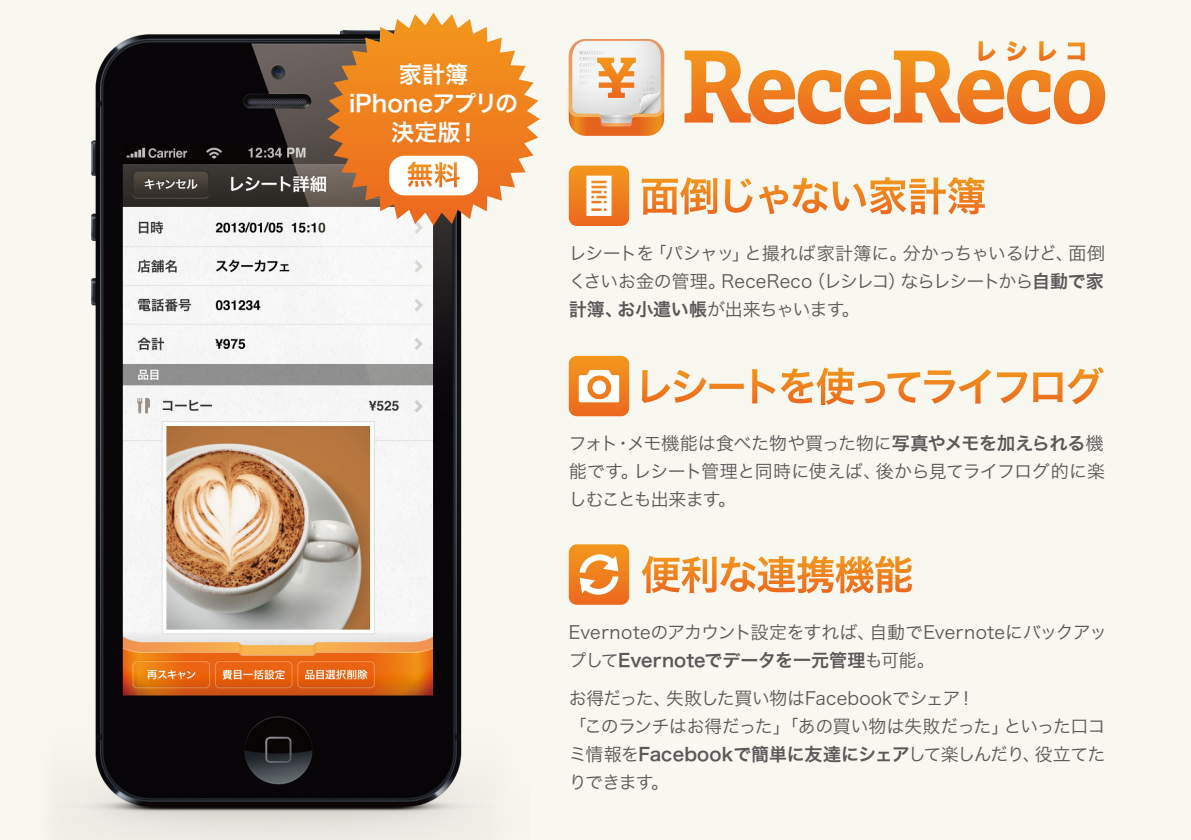
<style>
.page{position:relative;width:1191px;height:840px;background:#fff}
.page>*{position:absolute;margin:0;border:0;box-sizing:border-box;transform-origin:0 0}
.t1{font:23.2px/29px "Hira Kaku Pro W6";color:#fff;text-align:center}
.t2{font:18px/28px "Hira Kaku Pro W3";letter-spacing:-.03em;color:#5a5858;text-align:justify}
.t3{font:18px "Hira Kaku Pro W6";letter-spacing:-.005em;color:#5a5858}
.t4{font:18px "Hira Kaku Pro W3";color:#5a5858}
.s1{font-family:"Hira Kaku Pro W6"}
.s2{font-family:"Hira Kaku Pro W3"}
</style>
<div class="page">
<div style="left:0;top:0;width:1191px;height:839px;background:#f8f7f0"></div>
<svg style="left:642px;top:555px;width:270px;height:38px"></svg>
<svg style="left:569px;top:544px;width:60px;height:60px"></svg>
<svg style="left:642px;top:370px;width:101px;height:33px"></svg>
<svg style="left:752px;top:367px;width:239px;height:38px"></svg>
<svg style="left:997px;top:372px;width:30px;height:31px"></svg>
<svg style="left:1033px;top:367px;width:70px;height:37px"></svg>
<svg style="left:569px;top:165px;width:60px;height:61px"></svg>
<svg style="left:642px;top:177px;width:75px;height:37px"></svg>
<svg style="left:725px;top:178px;width:27px;height:35px"></svg>
<svg style="left:759px;top:177px;width:225px;height:37px"></svg>
<svg style="left:569px;top:355px;width:60px;height:61px"></svg>
<div style="left:592px;top:380px;width:14px;height:14px;background:#fff;border-radius:50%"></div>
<img style="left:67px;top:34px;width:416px;height:805px">
<svg style="left:327px;top:13px;width:213px;height:212px"></svg>
<div style="left:389px;top:156px;width:89px;height:39px;background:#fff;border-radius:15px"></div>
<svg style="left:407px;top:161px;width:53px;height:26px"></svg>
<svg style="left:684px;top:41px;width:421px;height:83px"></svg>
<svg style="left:569px;top:39px;width:95px;height:97px"></svg>
<p class="t1" style="left:349px;top:59px;width:171px">家計簿<br>iPhoneアプリの決定版！</p>
<p class="t2" style="left:569px;top:238px;width:538px">レシートを「パシャッ」と撮れば家計簿に。分かっちゃいるけど、面倒くさいお金の管理。ReceReco（レシレコ）ならレシートから<span class="s1">自動で家計簿、お小遣い帳</span>が出来ちゃいます。</p>
<p class="t2" style="left:569px;top:428px;width:538px">フォト・メモ機能は食べた物や買った物に<span class="s1">写真やメモを加えられる</span>機能です。レシート管理と同時に使えば、後から見てライフログ的に楽しむことも出来ます。</p>
<p class="t4" style="left:569px;top:615px;width:540px">Evernoteのアカウント設定をすれば、自動でEvernoteにバックアッ</p>
<p class="t3" style="left:569px;top:643px;width:367px"><span class="s2">プして</span>Evernoteでデータを一元管理<span class="s2">も可能。</span></p>
<p class="t2" style="left:569px;top:682px;width:538px">お得だった、失敗した買い物はFacebookでシェア！<br>「このランチはお得だった」「あの買い物は失敗だった」といった口コ</p>
<p class="t3" style="left:569px;top:737px;width:538px"><span class="s2">ミ情報を</span>Facebookで簡単に友達にシェア<span class="s2">して楽しんだり、役立てた</span></p>
<p class="t2" style="left:569px;top:766px;width:102px">りできます。</p>
</div>
